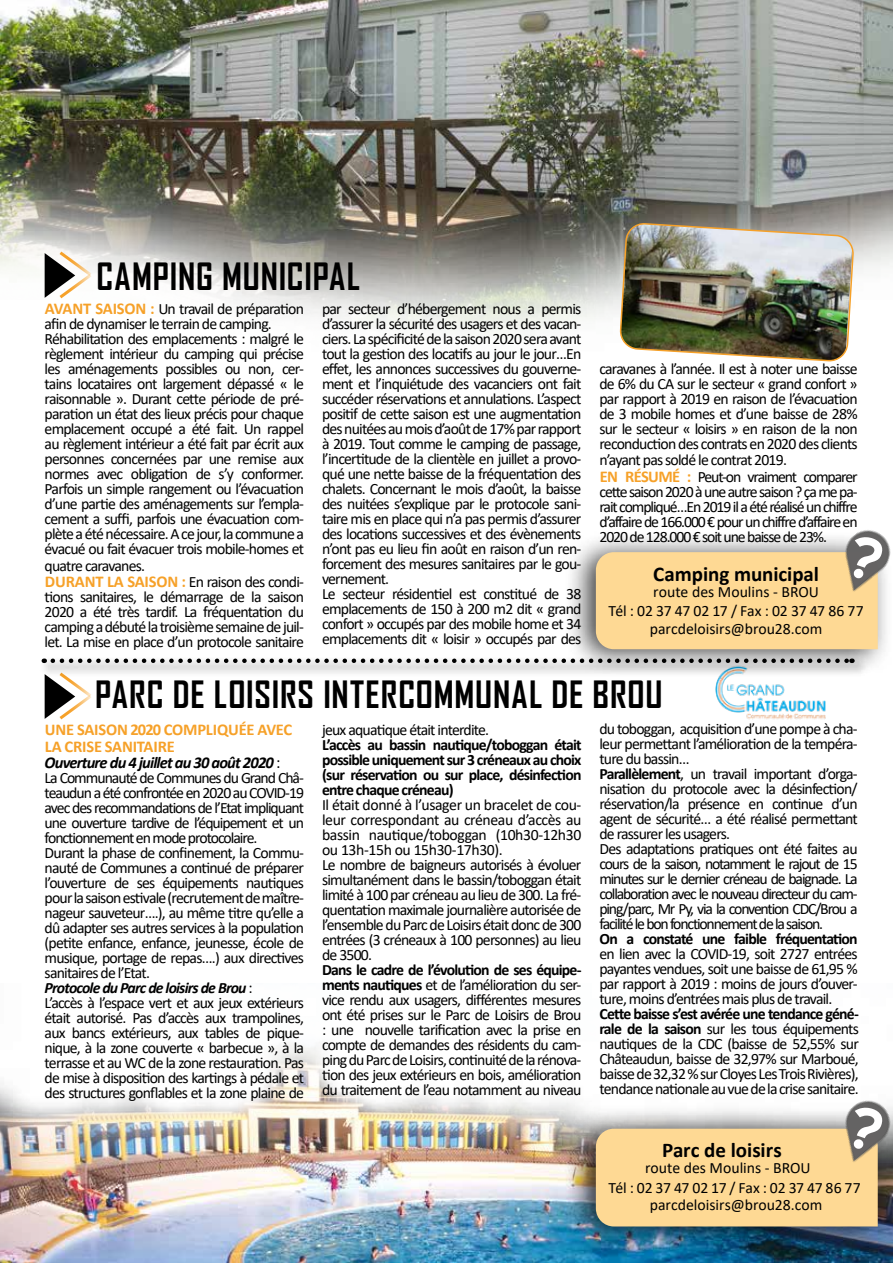
<style>
.page{position:relative;width:893px;height:1263px;background:#fff}
.page>*{position:absolute;margin:0;border:0;box-sizing:border-box;transform-origin:0 0}
.t1{font:700 36px "Agency FB";letter-spacing:.02em;color:#000}
.t2{font:700 21px "Calibri";letter-spacing:-.005em;color:#000}
.t3{font:700 16.5px/16.5px "Calibri";letter-spacing:-.01em;color:#f6a129}
.t4{font:15.75px/15px "Calibri";letter-spacing:-.05em;color:#000}
.t5{font:700 15.75px/15px "Calibri";letter-spacing:-.05em;color:#000;text-align:justify}
.t6{font:15.75px/19.2px "Calibri";color:#000;text-align:center}
.t7{font:15.75px/16.6px "Calibri";letter-spacing:-.07em;color:#000}
.s1{font-weight:700;font-size:16.5px;color:#f6a129}
.s2{font-style:italic;color:#000}
.s3{font-weight:400;color:#000}
.s4{font-weight:700;font-style:italic}
.s5{font-weight:700}
</style>
<div class="page">
<img style="left:0;top:1044px;width:893px;height:219px">
<img style="left:715px;top:678px;width:111px;height:42px">
<img style="left:0;top:0;width:893px;height:334px">
<div style="left:564px;top:530px;width:329px;height:145px;background:#000;opacity:.75"></div>
<svg style="left:45px;top:250px;width:48px;height:50px"></svg>
<svg style="left:45px;top:678px;width:46px;height:42px"></svg>
<div style="left:39px;top:656px;width:829px;height:22px;background:#000;opacity:.75"></div>
<svg style="left:53px;top:658px;width:799px;height:5px"></svg>
<img style="left:618px;top:222px;width:237px;height:140px">
<img style="left:820px;top:530px;width:73px;height:70px">
<svg style="left:596px;top:537px;width:287px;height:112px;background:#f4d59d"></svg>
<div style="left:564px;top:1107px;width:329px;height:146px;background:#000;opacity:.75"></div>
<img style="left:820px;top:1086px;width:73px;height:83px">
<svg style="left:596px;top:1108px;width:287px;height:118px;background:#f0d29c"></svg>
<h1 class="t1" style="left:97px;top:254px;width:265px">CAMPING MUNICIPAL</h1>
<p class="t4" style="left:45px;top:301px;width:261px"><span class="s1">AVANT SAISON :</span> Un travail de préparation afin de dynamiser le terrain de camping.<br>Réhabilitation des emplacements : malgré le règlement intérieur du camping qui précise les aménagements possibles ou non, cer&shy;tains locataires ont largement dépassé « le raisonnable ». Durant cette période de pré&shy;paration un état des lieux précis pour chaque emplacement occupé a été fait. Un rappel au règlement intérieur a été fait par écrit aux personnes concernées par une remise aux normes avec obligation de s’y conformer.<br>Parfois un simple rangement ou l’évacuation d’une partie des aménagements sur l’empla&shy;cement a suffi, parfois une évacuation com&shy;plète a été nécessaire. A ce jour, la commune a évacué ou fait évacuer trois mobile-homes et</p>
<p class="t4" style="left:45px;top:557px;width:261px;line-height:16.6px">quatre caravanes.<br><span class="s1">DURANT LA SAISON :</span> En raison des condi-</p>
<p class="t4" style="left:45px;top:589px;width:261px;text-align:justify">tions sanitaires, le démarrage de la saison 2020 a été très tardif. La fréquentation du camping a débuté la troisième semaine de juil&shy;let. La mise en place d’un protocole sanitaire</p>
<p class="t4" style="left:322px;top:301px;width:261px">par secteur d’hébergement nous a permis d’assurer la sécurité des usagers et des vacan&shy;ciers. La spécificité de la saison 2020 sera avant tout la gestion des locatifs au jour le jour…En effet, les annonces successives du gouverne&shy;ment et l’inquiétude des vacanciers ont fait succéder réservations et annulations. L’aspect positif de cette saison est une augmentation des nuitées au mois d’août de 17% par rapport à 2019. Tout comme le camping de passage, l’incertitude de la clientèle en juillet a provo&shy;qué une nette baisse de la fréquentation des chalets. Concernant le mois d’août, la baisse des nuitées s’explique par le protocole sani&shy;taire mis en place qui n’a pas permis d’assurer des locations successives et des évènements n’ont pas eu lieu fin août en raison d’un ren&shy;forcement des mesures sanitaires par le gou&shy;vernement.<br>Le secteur résidentiel est constitué de 38 emplacements de 150 à 200 m2 dit « grand confort » occupés par des mobile home et 34 emplacements dit « loisir » occupés par des</p>
<p class="t4" style="left:599px;top:360px;width:260px;text-align:justify">caravanes à l’année. Il est à noter une baisse de 6% du CA sur le secteur « grand confort » par rapport à 2019 en raison de l’évacuation de 3 mobile homes et d’une baisse de 28% sur le secteur « loisirs » en raison de la non reconduction des contrats en 2020 des clients</p>
<p class="t7" style="left:599px;top:451px;width:260px">n’ayant pas soldé le contrat 2019.<br><span class="s1">EN RÉSUMÉ :</span> Peut-on vraiment comparer</p>
<p class="t4" style="left:599px;top:484px;width:260px;text-align:justify">cette saison 2020 à une autre saison ? ça me pa&shy;rait compliqué…En 2019 il a été réalisé un chiffre d’affaire de 166.000 € pour un chiffre d’affaire en 2020 de 128.000 € soit une baisse de 23%.</p>
<h2 class="t2" style="left:653px;top:559px;width:167px">Camping municipal</h2>
<p class="t6" style="left:609px;top:582px;width:257px">route des Moulins - BROU<br>Tél : 02 37 47 02 17 / Fax : 02 37 47 86 77</p>
<p class="t6" style="left:650px;top:619px;width:174px">parcdeloisirs@brou28.com</p>
<h1 class="t1" style="left:95px;top:672px;width:569px">PARC DE LOISIRS INTERCOMMUNAL DE BROU</h1>
<p class="t3" style="left:45px;top:721px;width:249px">UNE SAISON 2020 COMPLIQUÉE AVEC<br>LA CRISE SANITAIRE<br><span class="s2">Ouverture du 4 juillet au 30 août 2020</span> <span class="s3">:</span></p>
<p class="t4" style="left:45px;top:770px;width:261px">La Communauté de Communes du Grand Châ&shy;teaudun a été confrontée en 2020 au COVID-19 avec des recommandations de l’Etat impliquant une ouverture tardive de l’équipement et un fonctionnement en mode protocolaire.<br>Durant la phase de confinement, la Commu&shy;nauté de Communes a continué de préparer l’ouverture de ses équipements nautiques pour la saison estivale (recrutement de maître&shy;nageur sauveteur….), au même titre qu’elle a dû adapter ses autres services à la population (petite enfance, enfance, jeunesse, école de musique, portage de repas….) aux directives sanitaires de l’Etat.<br><span class="s4">Protocole du Parc de loisirs de Brou</span> :<br>L’accès à l’espace vert et aux jeux extérieurs était autorisé. Pas d’accès aux trampolines, aux bancs extérieurs, aux tables de pique&shy;nique, à la zone couverte « barbecue », à la terrasse et au WC de la zone restauration. Pas de mise à disposition des kartings à pédale et des structures gonflables et la zone plaine de</p>
<p class="t4" style="left:322px;top:721px;width:169px">jeux aquatique était interdite.</p>
<p class="t5" style="left:322px;top:737px;width:261px">L’accès au bassin nautique/toboggan était possible uniquement sur 3 créneaux au choix (sur réservation ou sur place, désinfection entre chaque créneau)</p>
<p class="t4" style="left:322px;top:796px;width:261px">Il était donné à l’usager un bracelet de cou&shy;leur correspondant au créneau d’accès au bassin nautique/toboggan (10h30-12h30 ou 13h-15h ou 15h30-17h30).<br>Le nombre de baigneurs autorisés à évoluer simultanément dans le bassin/toboggan était limité à 100 par créneau au lieu de 300. La fré&shy;quentation maximale journalière autorisée de l’ensemble du Parc de Loisirs était donc de 300 entrées (3 créneaux à 100 personnes) au lieu de 3500.</p>
<p class="t4" style="left:322px;top:961px;width:261px;text-align:justify"><span class="s5">Dans le cadre de l’évolution de ses équipe&shy;ments nautiques</span> et de l’amélioration du ser&shy;vice rendu aux usagers, différentes mesures ont été prises sur le Parc de Loisirs de Brou : une nouvelle tarification avec la prise en compte de demandes des résidents du cam&shy;ping du Parc de Loisirs, continuité de la rénova&shy;tion des jeux extérieurs en bois, amélioration du traitement de l’eau notamment au niveau</p>
<p class="t4" style="left:599px;top:721px;width:260px">du toboggan, acquisition d’une pompe à cha&shy;leur permettant l’amélioration de la tempéra&shy;ture du bassin…<br><span class="s5">Parallèlement</span>, un travail important d’orga&shy;nisation du protocole avec la désinfection/ réservation/la présence en continue d’un agent de sécurité… a été réalisé permettant de rassurer les usagers.<br>Des adaptations pratiques ont été faites au cours de la saison, notamment le rajout de 15 minutes sur le dernier créneau de baignade. La collaboration avec le nouveau directeur du cam&shy;ping/parc, Mr Py, via la convention CDC/Brou a facilité le bon fonctionnement de la saison.</p>
<p class="t5" style="left:599px;top:931px;width:260px">On a constaté une faible fréquentation</p>
<p class="t4" style="left:599px;top:946px;width:260px;text-align:justify">en lien avec la COVID-19, soit 2727 entrées payantes vendues, soit une baisse de 61,95 % par rapport à 2019 : moins de jours d’ouver&shy;ture, moins d’entrées mais plus de travail.</p>
<p class="t4" style="left:599px;top:1006px;width:261px;text-align:justify"><span class="s5">Cette baisse s’est avérée une tendance géné&shy;rale de la saison</span> sur les tous équipements nautiques de la CDC (baisse de 52,55% sur Châteaudun, baisse de 32,97% sur Marboué, baisse de 32,32 % sur Cloyes Les Trois Rivières), tendance nationale au vue de la crise sanitaire.</p>
<h2 class="t2" style="left:662px;top:1135px;width:121px">Parc de loisirs</h2>
<p class="t6" style="left:609px;top:1158px;width:254px;text-align:left;text-indent:36px">route des Moulins - BROU<br>Tél : 02 37 47 02 17 / Fax : 02 37 47 86 77</p>
<p class="t6" style="left:650px;top:1195px;width:174px">parcdeloisirs@brou28.com</p>
</div>
